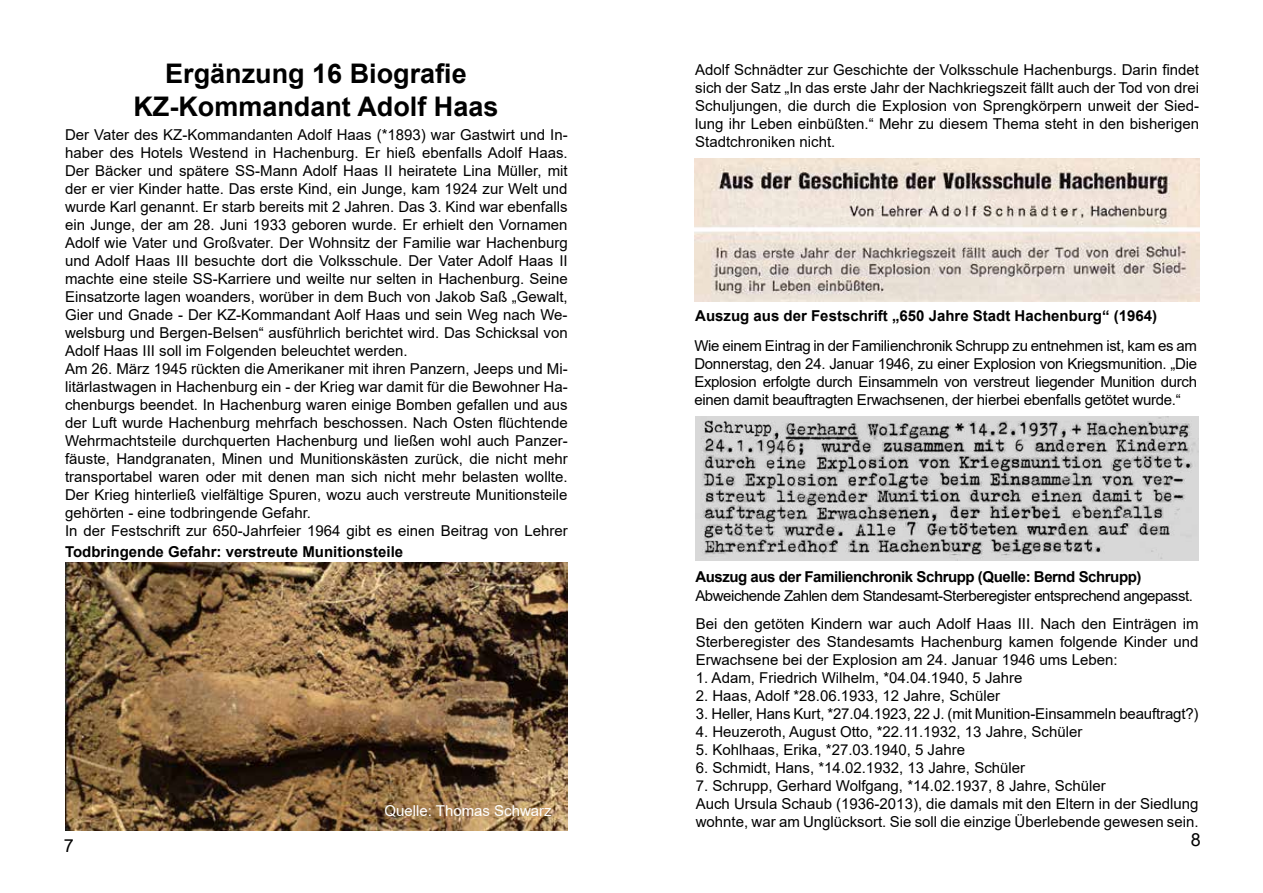
<style>
.page{position:relative;width:1263px;height:893px;background:#fff}
.page>*{position:absolute;margin:0;border:0;box-sizing:border-box;transform-origin:0 0}
.t1{font:700 27px/32.4px "Arial";color:#000;text-align:center}
.t2{font:18px "Arial";color:#000}
.t3{font:15px/18px "Arial";color:#000}
.t4{font:15px/28.3px "Arial";letter-spacing:-.03em;color:#000}
.t5{font:700 15px "Arial";color:#000}
.t6{font:700 15px "Arial";letter-spacing:-.03em;color:#000}
.t7{font:15px "Arial";color:#fff}
</style>
<div class="page">
<img style="left:65px;top:562px;width:503px;height:268px">
<img style="left:694px;top:158px;width:505px;height:144px">
<img style="left:696px;top:417px;width:503px;height:143px">
<h1 class="t1" style="left:133px;top:58px;width:367px">Ergänzung 16 Biografie<br>KZ-Kommandant Adolf Haas</h1>
<p class="t3" style="left:65px;top:126px;width:504px">Der Vater des KZ-Kommandanten Adolf Haas (*1893) war Gastwirt und In&shy;haber des Hotels Westend in Hachenburg. Er hieß ebenfalls Adolf Haas.<br>Der Bäcker und spätere SS-Mann Adolf Haas II heiratete Lina Müller, mit der er vier Kinder hatte. Das erste Kind, ein Junge, kam 1924 zur Welt und wurde Karl genannt. Er starb bereits mit 2 Jahren. Das 3. Kind war ebenfalls ein Junge, der am 28. Juni 1933 geboren wurde. Er erhielt den Vornamen Adolf wie Vater und Großvater. Der Wohnsitz der Familie war Hachenburg und Adolf Haas III besuchte dort die Volksschule. Der Vater Adolf Haas II machte eine steile SS-Karriere und weilte nur selten in Hachenburg. Seine Einsatzorte lagen woanders, worüber in dem Buch von Jakob Saß „Gewalt, Gier und Gnade - Der KZ-Kommandant Aolf Haas und sein Weg nach We&shy;welsburg und Bergen-Belsen“ ausführlich berichtet wird. Das Schicksal von Adolf Haas III soll im Folgenden beleuchtet werden.<br>Am 26. März 1945 rückten die Amerikaner mit ihren Panzern, Jeeps und Mi&shy;litärlastwagen in Hachenburg ein - der Krieg war damit für die Bewohner Ha&shy;chenburgs beendet. In Hachenburg waren einige Bomben gefallen und aus der Luft wurde Hachenburg mehrfach beschossen. Nach Osten flüchtende Wehrmachtsteile durchquerten Hachenburg und ließen wohl auch Panzer&shy;fäuste, Handgranaten, Minen und Munitionskästen zurück, die nicht mehr transportabel waren oder mit denen man sich nicht mehr belasten wollte.<br>Der Krieg hinterließ vielfältige Spuren, wozu auch verstreute Munitionsteile gehörten - eine todbringende Gefahr.<br>In der Festschrift zur 650-Jahrfeier 1964 gibt es einen Beitrag von Lehrer</p>
<p class="t5" style="left:65px;top:541px;width:340px">Todbringende Gefahr: verstreute Munitionsteile</p>
<p class="t7" style="left:384px;top:800px;width:169px">Quelle: Thomas Schwarz</p>
<p class="t3" style="left:695px;top:60px;width:505px;text-align:justify">Adolf Schnädter zur Geschichte der Volksschule Hachenburgs. Darin findet sich der Satz „In das erste Jahr der Nachkriegszeit fällt auch der Tod von drei Schuljungen, die durch die Explosion von Sprengkörpern unweit der Sied&shy;lung ihr Leben einbüßten.“ Mehr zu diesem Thema steht in den bisherigen Stadtchroniken nicht.</p>
<p class="t5" style="left:695px;top:305px;width:463px">Auszug aus der Festschrift „650 Jahre Stadt Hachenburg“ (1964)</p>
<p class="t3" style="left:694px;top:337px;width:504px;text-align:justify">Wie einem Eintrag in der Familienchronik Schrupp zu entnehmen ist, kam es am Donnerstag, den 24. Januar 1946, zu einer Explosion von Kriegsmunition. „Die Explosion erfolgte durch Einsammeln von verstreut liegender Munition durch einen damit beauftragten Erwachsenen, der hierbei ebenfalls getötet wurde.“</p>
<p class="t6" style="left:695px;top:567px;width:447px">Auszug aus der Familienchronik Schrupp (Quelle: Bernd Schrupp)</p>
<p class="t4" style="left:695px;top:581px;width:505px">Abweichende Zahlen dem Standesamt-Sterberegister entsprechend angepasst.<br>Bei den getöten Kindern war auch Adolf Haas III. Nach den Einträgen im</p>
<p class="t3" style="left:696px;top:632px;width:504px">Sterberegister des Standesamts Hachenburg kamen folgende Kinder und<br>Erwachsene bei der Explosion am 24. Januar 1946 ums Leben:</p>
<p class="t3" style="left:696px;top:668px;width:328px">1. Adam, Friedrich Wilhelm, *04.04.1940, 5 Jahre</p>
<p class="t3" style="left:696px;top:686px;width:306px">2. Haas, Adolf *28.06.1933, 12 Jahre, Schüler</p>
<p class="t3" style="left:696px;top:704px;width:504px">3. Heller, Hans Kurt, *27.04.1923, 22 J. (mit Munition-Einsammeln beauftragt?)</p>
<p class="t3" style="left:696px;top:722px;width:388px">4. Heuzeroth, August Otto, *22.11.1932, 13 Jahre, Schüler</p>
<p class="t3" style="left:696px;top:740px;width:271px">5. Kohlhaas, Erika, *27.03.1940, 5 Jahre</p>
<p class="t3" style="left:696px;top:758px;width:331px">6. Schmidt, Hans, *14.02.1932, 13 Jahre, Schüler</p>
<p class="t3" style="left:696px;top:776px;width:504px">7. Schrupp, Gerhard Wolfgang, *14.02.1937, 8 Jahre, Schüler<br>Auch Ursula Schaub (1936-2013), die damals mit den Eltern in der Siedlung wohnte, war am Unglücksort. Sie soll die einzige Überlebende gewesen sein.</p>
<p class="t2" style="left:64px;top:833px;width:12px">7</p>
<p class="t2" style="left:1191px;top:827px;width:12px">8</p>
</div>
